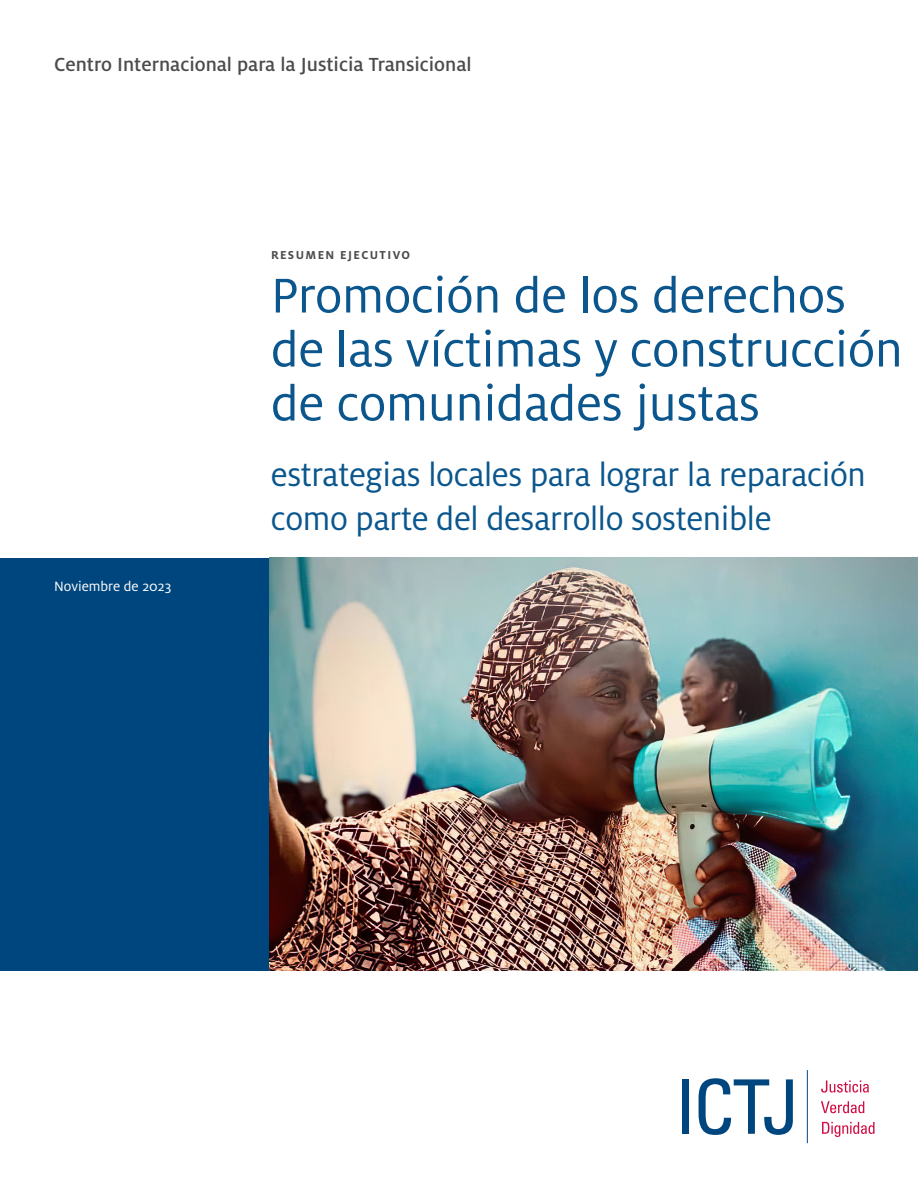
<style>
.page{position:relative;width:918px;height:1188px;background:#fff}
.page>*{position:absolute;margin:0;border:0;box-sizing:border-box;transform-origin:0 0}
.Front_Cover_-_Title{font:54px/54px "Milo OT";letter-spacing:-.005em;color:#0a568d}
.Front_Cover_-_Subtitle{font:36px/43.2px "Milo OT";letter-spacing:-.01em;color:#0a568d}
.Front_Cover_-_ICTJ_Name{font:500 21px "Milo OT";color:#4b4c4d}
.Front_Cover_-_Month_Year{font:15px "Milo OT";color:#fff}
.Front_Cover_-_Country_Theme{font:700 12.75px "Milo OT";letter-spacing:.11em;color:#4b4c4d}
</style>
<div class="page">
<div style="left:0;top:558px;width:269px;height:413px;background:#00467e"></div>
<div style="left:682px;top:1079px;width:7px;height:55px;background:#00467e"></div>
<svg style="left:699px;top:1078px;width:94px;height:57px"></svg>
<hr style="left:807px;top:1070px;width:1px;height:73px;background:#00467e">
<svg style="left:821px;top:1080px;width:48px;height:13px"></svg>
<svg style="left:821px;top:1101px;width:43px;height:12px"></svg>
<svg style="left:822px;top:1122px;width:52px;height:15px"></svg>
<img style="left:269px;top:558px;width:649px;height:413px">
<p class="Front_Cover_-_ICTJ_Name" style="left:54px;top:52px;width:419px">Centro Internacional para la Justicia Transicional</p>
<p class="Front_Cover_-_Month_Year" style="left:54px;top:578px;width:119px">Noviembre de 2023</p>
<p class="Front_Cover_-_Country_Theme" style="left:271px;top:247px;width:141px">RESUMEN EJECUTIVO</p>
<p class="Front_Cover_-_Title" style="left:271px;top:269px;width:633px">Promoción de los derechos de las víctimas y construcción de comunidades justas</p>
<p class="Front_Cover_-_Subtitle" style="left:271px;top:454px;width:596px">estrategias locales para lograr la reparación como parte del desarrollo sostenible</p>
</div>
